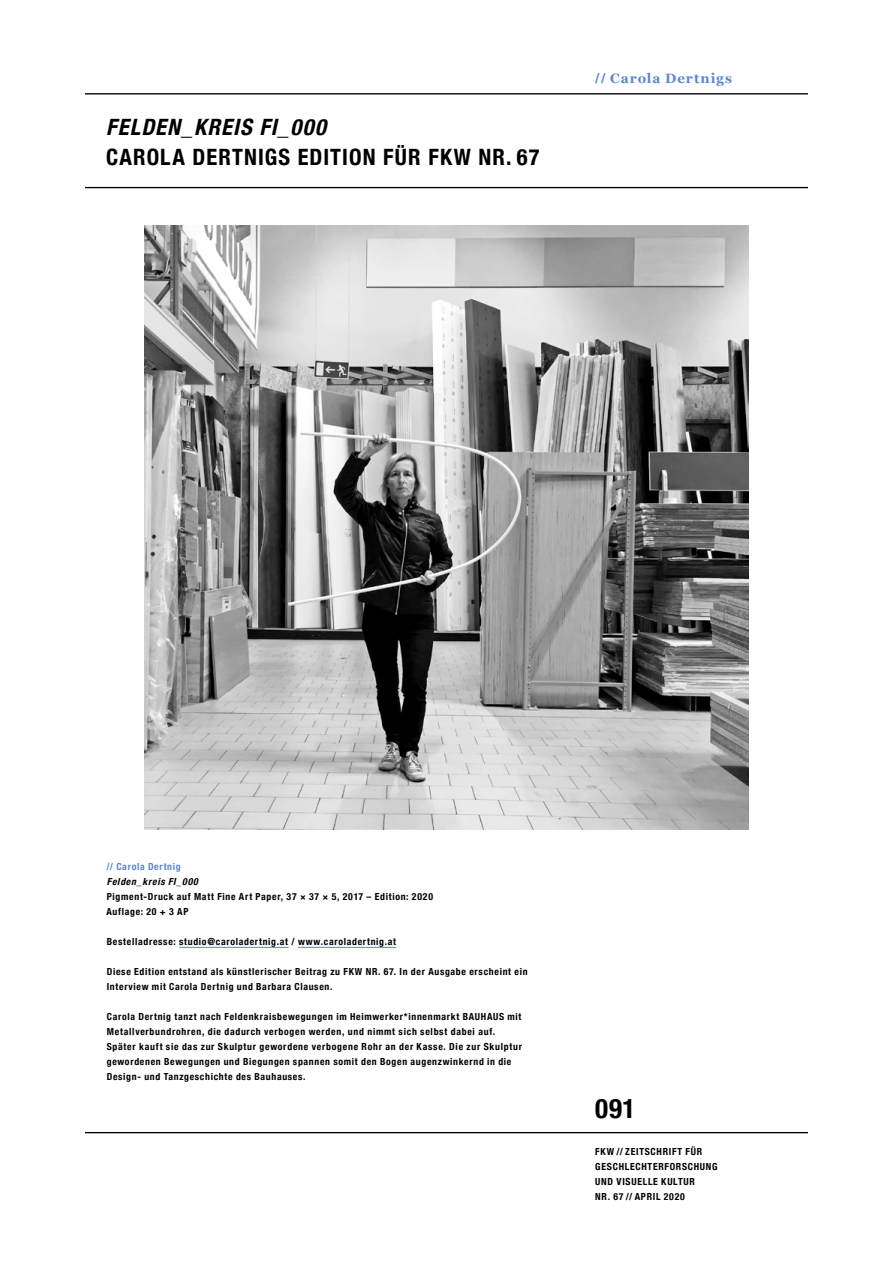
<style>
.page{position:relative;width:893px;height:1263px;background:#fff}
.page>*{position:absolute;margin:0;border:0;box-sizing:border-box;transform-origin:0 0}
.t1{font:700 condensed 27px "Helvetica Neue";color:#000}
.t2{font:700 condensed 22.5px "Helvetica Neue";letter-spacing:.05em;color:#000}
.t3{font:italic 700 condensed 22.5px "Helvetica Neue";color:#000}
.t4{font:700 13.5px "Georgia";letter-spacing:.065em;color:#5a87d2}
.t5{font:700 condensed 9.75px/15px "Helvetica Neue";letter-spacing:.07em;color:#000}
.t6{font:italic 700 condensed 9.75px "Helvetica Neue";color:#000}
.t7{font:700 condensed 9.75px "Helvetica Neue";letter-spacing:.07em;color:#5a87d2}
.s1{font-family:"Helvetica Neue";font-stretch:condensed}
</style>
<div class="page">
<hr style="left:85px;top:93px;width:723px;height:1px;background:#000">
<hr style="left:85px;top:1132px;width:723px;height:1px;background:#000">
<img style="left:144px;top:225px;width:605px;height:605px">
<hr style="left:179px;top:947px;width:110px;height:1px;background:#5a87d2">
<hr style="left:298px;top:947px;width:98px;height:1px;background:#5a87d2">
<hr style="left:85px;top:187px;width:723px;height:1px;background:#000">
<h2 class="t3" style="left:106px;top:108px;width:228px">FELDEN_KREIS FI_000</h2>
<h2 class="t2" style="left:106px;top:138px;width:435px">CAROLA DERTNIGS EDITION FÜR FKW NR. 67</h2>
<h3 class="t4" style="left:595px;top:68px;width:138px"><span class="s1">//</span> Carola Dertnigs</h3>
<p class="t7" style="left:106px;top:858px;width:76px">// Carola Dertnig</p>
<p class="t6" style="left:107px;top:873px;width:96px">Felden_kreisFI_000</p>
<p class="t5" style="left:106px;top:888px;width:328px">Pigment-Druck auf Matt Fine Art Paper, 37 × 37 × 5, 2017 – Edition: 2020<br>Auflage: 20 + 3 AP</p>
<p class="t5" style="left:107px;top:933px;width:291px">Bestelladresse: studio@caroladertnig.at / www.caroladertnig.at</p>
<p class="t5" style="left:107px;top:963px;width:422px">Diese Edition entstand als künstlerischer Beitrag zu FKW NR. 67. In der Ausgabe erscheint ein<br>Interview mit Carola Dertnig und Barbara Clausen.</p>
<p class="t5" style="left:107px;top:1008px;width:417px">Carola Dertnig tanzt nach Feldenkraisbewegungen im Heimwerker*innenmarkt BAUHAUS mit Metallverbundrohren, die dadurch verbogen werden, und nimmt sich selbst dabei auf.<br>Später kauft sie das zur Skulptur gewordene verbogene Rohr an der Kasse. Die zur Skulptur gewordenen Bewegungen und Biegungen spannen somit den Bogen augenzwinkernd in die Design- und Tanzgeschichte des Bauhauses.</p>
<h1 class="t1" style="left:595px;top:1085px;width:41px">091</h1>
<p class="t5" style="left:595px;top:1143px;width:124px">FKW // ZEITSCHRIFT FÜR<br>GESCHLECHTERFORSCHUNG<br>UND VISUELLE KULTUR<br>NR. 67 // APRIL 2020</p>
</div>
